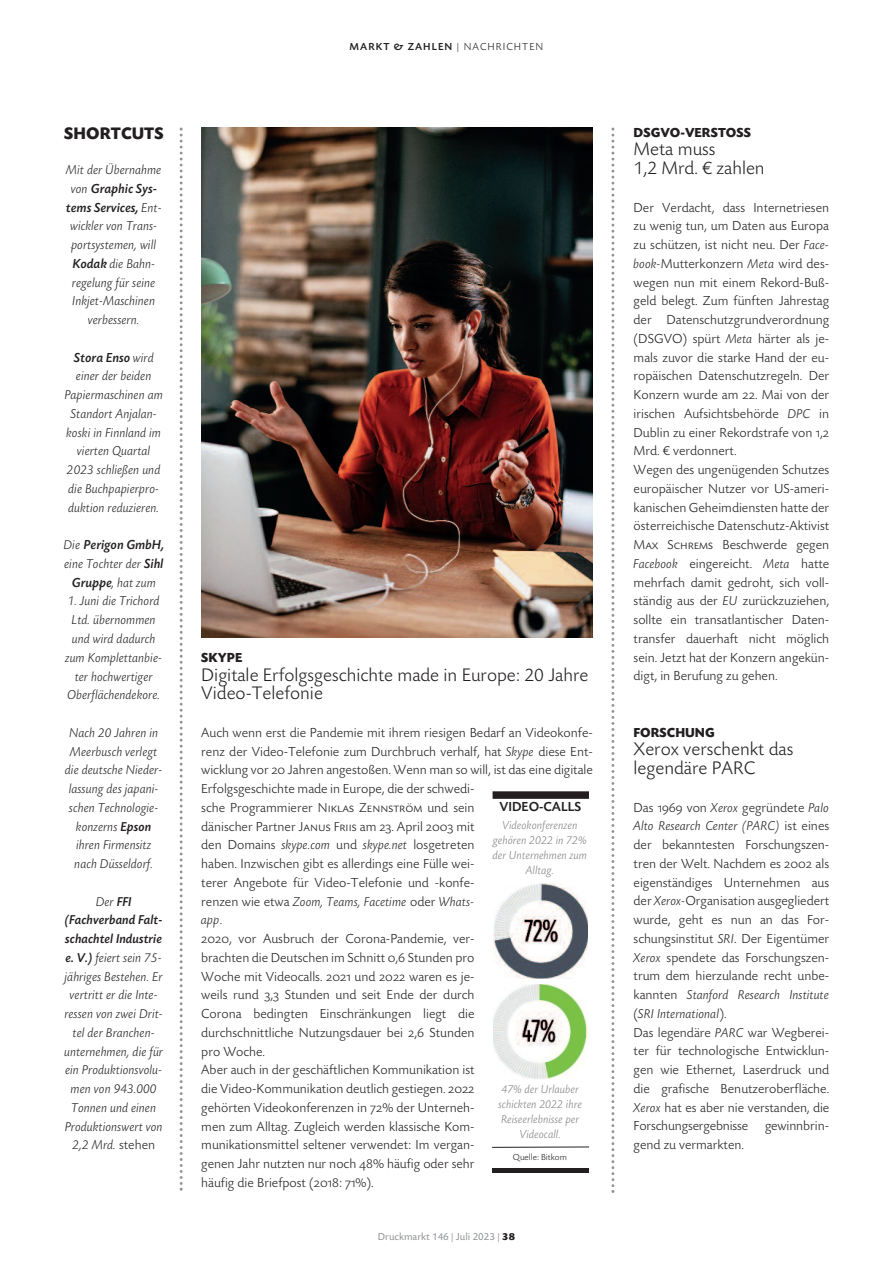
<style>
.page{position:relative;width:893px;height:1263px;background:#fff}
.page>*{position:absolute;margin:0;border:0;box-sizing:border-box;transform-origin:0 0}
.t1{font:300 18.75px/18.8px "Today SB";color:#231f20}
.t2{font:700 17.25px "Today SB";color:#231f20}
.t3{font:300 13.5px/18.8px "Today SB";color:#231f20}
.t4{font:italic 300 13.5px/18.8px "Today SB";color:#231f20;text-align:center}
.t5{font:13.5px/18.8px "Today SB Med Ita";color:#231f20}
.t6{font:700 13.5px "Today SB";color:#231f20}
.t7{font:500 13.5px "Today SB";color:#231f20}
.t8{font:italic 300 12px/15px "Today SB";color:#808285;text-align:center}
.t9{font:10.5px "Today SB";color:#939598}
.t10{font:500 10.5px "Today SB";letter-spacing:.1em;color:#231f20}
.t11{font:300 9px "Today SB";color:#231f20}
.s1{font-weight:500}
.s2{font-family:"Today SB Med Ita";font-weight:400;font-style:normal}
.s3{font-style:normal}
.s4{font-weight:300}
.s5{font-style:italic}
.s6{font-family:"Today SB Caps Lig";font-weight:400}
.s7{font-weight:700;color:#231f20}
</style>
<div class="page">
<img style="left:202px;top:128px;width:391px;height:510px">
<img style="left:493px;top:985px;width:95px;height:94px">
<img style="left:493px;top:883px;width:95px;height:95px">
<div style="left:493px;top:791px;width:96px;height:8px;background:#231f20"></div>
<div style="left:492px;top:1168px;width:96px;height:5px;background:#231f20"></div>
<hr style="left:492px;top:1146px;width:97px;height:2px;background:#231f20">
<svg style="left:180px;top:128px;width:3px;height:1063px"></svg>
<svg style="left:611px;top:128px;width:3px;height:1065px"></svg>
<p class="t2" style="left:64px;top:127px;width:101px">SHORTCUTS</p>
<p class="t4" style="left:66px;top:160px;width:98px">Mit der Übernahme von <span class="s1">Graphic Sys&shy;tems Services,</span> Ent&shy;wickler von Trans&shy;portsystemen, will<br><span class="s1">Kodak</span> die Bahn&shy;regelung für seine<br>Inkjet-Maschinen verbessern.</p>
<p class="t4" style="left:65px;top:348px;width:100px"><span class="s1">Stora Enso</span> wird einer der beiden<br>Papiermaschinen am<br>Standort Anjalan&shy;koski in Finnland im vierten Quartal<br>2023 schließen und die Buchpapierpro&shy;duktion reduzieren.</p>
<p class="t4" style="left:64px;top:535px;width:102px">Die <span class="s1">Perigon GmbH, </span>eine Tochter der <span class="s1">Sihl<br>Gruppe</span>, hat zum</p>
<p class="t4" style="left:66px;top:591px;width:98px">1. Juni die Trichord<br>Ltd. übernommen und wird dadurch zum Komplettanbie&shy;ter hochwertiger<br>Oberflächendekore.</p>
<p class="t4" style="left:65px;top:723px;width:99px">Nach 20 Jahren in<br>Meerbusch verlegt die deutsche Nieder&shy;lassung des japani&shy;schen Technologie&shy;konzerns <span class="s2">Epson </span>ihren Firmensitz nach Düsseldorf.</p>
<p class="t4" style="left:96px;top:891px;width:37px">Der <span class="s2">FFI</span></p>
<p class="t5" style="left:65px;top:910px;width:99px">(Fachverband Falt&shy;schachtel Industrie</p>
<p class="t4" style="left:64px;top:948px;width:101px"><span class="s2">e. V.)</span> feiert sein 75- jähriges Bestehen. Er vertritt er die Inte&shy;ressen von zwei Drit&shy;tel der Branchen&shy;unternehmen, die für ein Produktionsvolu&shy;men von 943.000<br>Tonnen und einen<br>Produktionswert von<br>2,2 Mrd. <span class="s3">stehen</span></p>
<p class="t10" style="left:350px;top:42px;width:195px">MARKT &amp; ZAHLEN <span class="s4">| NACHRICHTEN</span></p>
<p class="t6" style="left:201px;top:652px;width:43px">SKYPE</p>
<h1 class="t1" style="left:201px;top:667px;width:389px">Digitale Erfolgsgeschichte made in Europe: 20 Jahre<br>Video-Telefonie</h1>
<p class="t3" style="left:201px;top:724px;width:393px">Auch wenn erst die Pandemie mit ihrem riesigen Bedarf an Videokonfe&shy;renz der Video-Telefonie zum Durchbruch verhalf, hat <span class="s5">Skype</span> diese Ent&shy;wicklung vor <span class="s6">20</span> Jahren angestoßen. Wenn man so will, ist das eine digitale Erfolgsgeschichte made in Europe, die der schwedi-<br>sche Programmierer <span class="s6">Niklas Zennström</span> und sein<br>dänischer Partner <span class="s6">Janus Friis</span> am <span class="s6">23.</span> April <span class="s6">2003</span> mit<br>den Domains <span class="s5">skype.com</span> und <span class="s5">skype.net</span> losgetreten<br>haben. Inzwischen gibt es allerdings eine Fülle wei-<br>terer Angebote für Video-Telefonie und -konfe-<br>renzen wie etwa <span class="s5">Zoom, Teams, Facetime</span> oder <span class="s5">Whats-<br>app</span>.<br><span class="s6">2020</span>, vor Ausbruch der Corona-Pandemie, ver-<br>brachten die Deutschen im Schnitt <span class="s6">0,6</span> Stunden pro<br>Woche mit Videocalls. <span class="s6">2021</span> und <span class="s6">2022</span> waren es je-<br>weils rund <span class="s6">3,3</span> Stunden und <span class="s6">s</span>eit Ende der durch<br>Corona bedingten Einschränkungen liegt die<br>durchschnittliche Nutzungsdauer bei <span class="s6">2,6</span> Stunden<br>pro Woche.<br>Aber auch in der geschäftlichen Kommunikation ist<br>die Video-Kommunikation deutlich gestiegen. <span class="s6">2022<br></span>gehörten Videokonferenzen in <span class="s6">72%</span> der Unterneh-<br>men zum Alltag. Zugleich werden klassische Kom-<br>munikationsmittel seltener verwendet: Im vergan-<br>genen Jahr nutzten nur noch <span class="s6">48%</span> häufig oder sehr<br>häufig die Briefpost (<span class="s6">2018</span>: <span class="s6">71%</span>).</p>
<p class="t7" style="left:499px;top:802px;width:83px">VIDEO-CALLS</p>
<p class="t8" style="left:493px;top:818px;width:96px">Videokonferenzen gehören 2022 in 72% der Unternehmen zum<br>Alltag.</p>
<p class="t8" style="left:499px;top:1081px;width:85px">47% der Urlauber schickten 2022 ihre<br>Reiseerlebnisse per<br>Videocall.</p>
<p class="t11" style="left:513px;top:1153px;width:55px">Quelle: Bitkom</p>
<p class="t9" style="left:378px;top:1233px;width:139px">Druckmarkt 146 | Juli 2023 | <span class="s7">38</span></p>
<p class="t6" style="left:634px;top:127px;width:119px">DSGVO-VERSTOSS</p>
<h1 class="t1" style="left:634px;top:142px;width:133px">Meta muss<br>1,2 Mrd. € zahlen</h1>
<p class="t3" style="left:634px;top:199px;width:197px">Der Verdacht, dass Internetriesen zu wenig tun, um Daten aus Europa zu schützen, ist nicht neu. Der <span class="s5">Face&shy;book-</span>Mutterkonzern <span class="s5">Meta</span> wird des&shy;wegen nun mit einem Rekord-Buß&shy;geld belegt. Zum fünften Jahrestag der Datenschutzgrundverordnung (DSGVO) spürt <span class="s5">Meta</span> härter als je&shy;mals zuvor die starke Hand der eu&shy;ropäischen Datenschutzregeln. Der Konzern wurde am <span class="s6">22</span>. Mai von der irischen Aufsichtsbehörde <span class="s5">DPC</span> in Dublin zu einer Rekordstrafe von <span class="s6">1,2<br></span>Mrd. € verdonnert.<br>Wegen des ungenügenden Schutzes europäischer Nutzer vor US-ameri&shy;kanischen Geheimdiensten hatte der österreichische Datenschutz-Aktivist <span class="s6">Max Schrems</span> Beschwerde gegen <span class="s5">Facebook</span> eingereicht. <span class="s5">Meta</span> hatte mehrfach damit gedroht, sich voll&shy;ständig aus der <span class="s5">EU</span> zurückzuziehen, sollte ein transatlantischer Daten&shy;transfer dauerhaft nicht möglich sein. Jetzt hat der Konzern angekün&shy;digt, in Berufung zu gehen.</p>
<p class="t6" style="left:634px;top:727px;width:83px">FORSCHUNG</p>
<h1 class="t1" style="left:634px;top:742px;width:161px">Xerox verschenkt das legendäre PARC</h1>
<p class="t3" style="left:634px;top:799px;width:197px">Das <span class="s6">1969</span> von <span class="s5">Xerox</span> gegründete <span class="s5">Palo Alto Research Center (PARC)</span> ist eines der bekanntesten Forschungszen&shy;tren der Welt. Nachdem es <span class="s6">2002</span> als eigenständiges Unternehmen aus der <span class="s5">Xerox-</span>Organisation ausgegliedert wurde, geht es nun an das For&shy;schungsinstitut <span class="s5">SRI</span>. Der Eigentümer <span class="s5">Xerox</span> spendete das Forschungszen&shy;trum dem hierzulande recht unbe&shy;kannten <span class="s5">Stanford Research Institute </span>(<span class="s5">SRI International</span>).<br>Das legendäre <span class="s5">PARC</span> war Wegberei&shy;ter für technologische Entwicklun&shy;gen wie Ethernet, Laserdruck und die grafische Benutzeroberfläche.<br><span class="s5">Xerox</span> hat es aber nie verstanden, die Forschungsergebnisse gewinnbrin&shy;gend zu vermarkten.</p>
</div>
